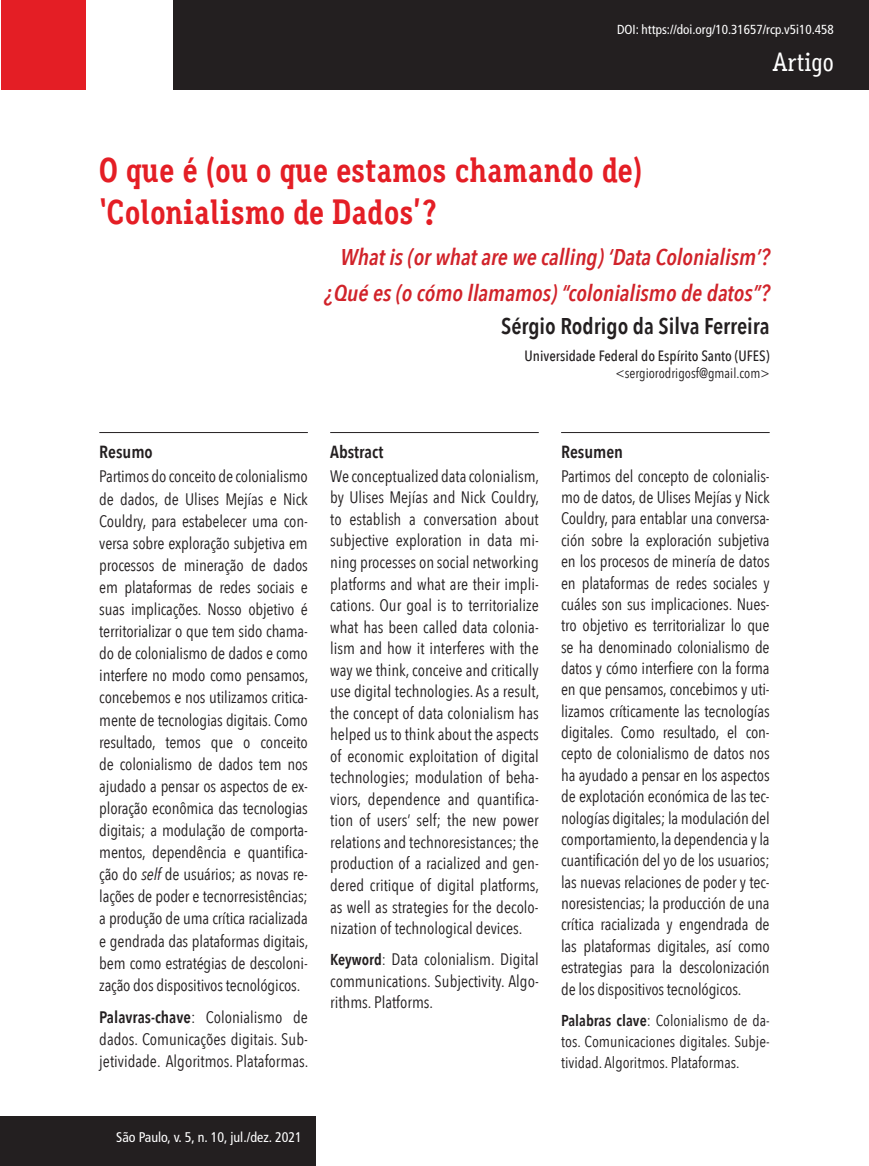
<style>
.page{position:relative;width:869px;height:1166px;background:#fff}
.page>*{position:absolute;margin:0;border:0;box-sizing:border-box;transform-origin:0 0}
.t1{font:700 35px/42px "Aaux Office";color:#e41e25}
.t2{font:500 26.25px "Aaux Office";color:#fff}
.t3{font:italic 600 22.75px/36.2px "Avenir Next Condensed";color:#d1232a;text-align:right}
.t4{font:600 22.75px "Avenir Next Condensed";color:#231f20}
.t5{font:600 17.5px "Avenir Next Condensed";color:#231f20}
.t6{font:16.62px/22.1px "Avenir Next Condensed";color:#231f20;text-align:justify}
.t7{font:15.75px/21.3px "Avenir Next Condensed";color:#231f20;text-align:justify}
.t8{font:500 14.88px "Avenir Next Condensed";color:#231f20}
.t9{font:condensed 14px "Frutiger LT Std";color:#fff}
.t10{font:14px "Avenir Next Condensed";color:#231f20}
.t11{font:condensed 13.12px "Frutiger LT Std";color:#fff}
.s1{font-style:italic}
.s2{font-weight:600}
.s3{font-weight:600;font-size:15.75px}
.s4{font-size:15.75px}
</style>
<div class="page">
<div style="left:173px;top:0;width:695px;height:89px;background:#231f20"></div>
<div style="left:1px;top:0;width:84px;height:90px;background:#e41e25"></div>
<div style="left:1px;top:1116px;width:314px;height:50px;background:#231f20"></div>
<hr style="left:99px;top:432px;width:209px;height:1px;background:#231f20">
<hr style="left:330px;top:432px;width:208px;height:1px;background:#231f20">
<hr style="left:561px;top:432px;width:208px;height:1px;background:#231f20">
<p class="t11" style="left:616px;top:22px;width:218px">DOI: https://doi.org/10.31657/rcp.v5i10.458</p>
<h2 class="t2" style="left:772px;top:47px;width:63px">Artigo</h2>
<h1 class="t1" style="left:99px;top:148px;width:544px">O que é (ou o que estamos chamando de) ‘Colonialismo de Dados’?</h1>
<h3 class="t3" style="left:324px;top:239px;width:446px">What is (or what are we calling) ‘Data Colonialism’? ¿Qué es (o cómo llamamos) “colonialismo de datos”?</h3>
<h3 class="t4" style="left:501px;top:312px;width:270px">Sérgio Rodrigo da Silva Ferreira</h3>
<p class="t8" style="left:524px;top:347px;width:246px">Universidade Federal do Espírito Santo (UFES)</p>
<p class="t10" style="left:615px;top:364px;width:156px">&lt;sergiorodrigosf@gmail.com&gt;</p>
<p class="t5" style="left:99px;top:441px;width:55px">Resumo</p>
<p class="t6" style="left:99px;top:465px;width:210px">Partimos do conceito de colonialismo de dados, de Ulises Mejías e Nick Couldry, para estabelecer uma con&shy;versa sobre exploração subjetiva em processos de mineração de dados em plataformas de redes sociais e suas implicações. Nosso objetivo é territorializar o que tem sido chama&shy;do de colonialismo de dados e como interfere no modo como pensamos, concebemos e nos utilizamos critica&shy;mente de tecnologias digitais. Como resultado, temos que o conceito de colonialismo de dados tem nos ajudado a pensar os aspectos de ex&shy;ploração econômica das tecnologias digitais; a modulação de comporta&shy;mentos, dependência e quantifica&shy;ção do <span class="s1">self</span> de usuários; as novas re&shy;lações de poder e tecnorresistências; a produção de uma crítica racializada e gendrada das plataformas digitais, bem como estratégias de descoloni&shy;zação dos dispositivos tecnológicos.</p>
<p class="t6" style="left:99px;top:1006px;width:210px"><span class="s2">Palavras-chave</span>: Colonialismo de dados. Comunicações digitais. Sub&shy;jetividade. Algoritmos. Plataformas.</p>
<p class="t5" style="left:330px;top:441px;width:55px">Abstract</p>
<p class="t6" style="left:330px;top:465px;width:210px;line-height:21.5px">We conceptualized data colonialism, by Ulises Mejías and Nick Couldry, to establish a conversation about subjective exploration in data mi&shy;ning processes on social networking platforms and what are their impli&shy;cations. Our goal is to territorialize what has been called data colonia&shy;lism and how it interferes with the way we think, conceive and critically use digital technologies. As a result, the concept of data colonialism has helped us to think about the aspects of economic exploitation of digital technologies; modulation of beha&shy;viors, dependence and quantifica&shy;tion of users’ self; the new power relations and technoresistances; the production of a racialized and gen&shy;dered critique of digital platforms, as well as strategies for the decolo&shy;nization of technological devices.</p>
<p class="t6" style="left:330px;top:949px;width:210px;line-height:21.5px"><span class="s3">Keyword</span><span class="s4">:</span> Data colonialism. Digital communications. Subjectivity. Algo&shy;rithms. Platforms.</p>
<p class="t5" style="left:561px;top:441px;width:63px">Resumen</p>
<p class="t6" style="left:561px;top:465px;width:210px;line-height:21.3px">Partimos del concepto de colonialis&shy;mo de datos, de Ulises Mejías y Nick Couldry, para entablar una conversa&shy;ción sobre la exploración subjetiva en los procesos de minería de datos en plataformas de redes sociales y cuáles son sus implicaciones. Nues&shy;tro objetivo es territorializar lo que se ha denominado colonialismo de datos y cómo interfiere con la forma en que pensamos, concebimos y uti&shy;lizamos críticamente las tecnologías digitales. Como resultado, el con&shy;cepto de colonialismo de datos nos ha ayudado a pensar en los aspectos de explotación económica de las tec&shy;nologías digitales; la modulación del comportamiento, la dependencia y la cuantificación del yo de los usuarios; las nuevas relaciones de poder y tec&shy;noresistencias; la producción de una crítica racializada y engendrada de las plataformas digitales, así como estrategias para la descolonización de los dispositivos tecnológicos.</p>
<p class="t7" style="left:561px;top:1009px;width:210px"><span class="s2">Palabras clave</span>: Colonialismo de da&shy;tos. Comunicaciones digitales. Subje&shy;tividad. Algoritmos. Plataformas.</p>
<p class="t9" style="left:116px;top:1129px;width:187px">São Paulo, v. 5, n. 10, jul./dez. 2021</p>
</div>
